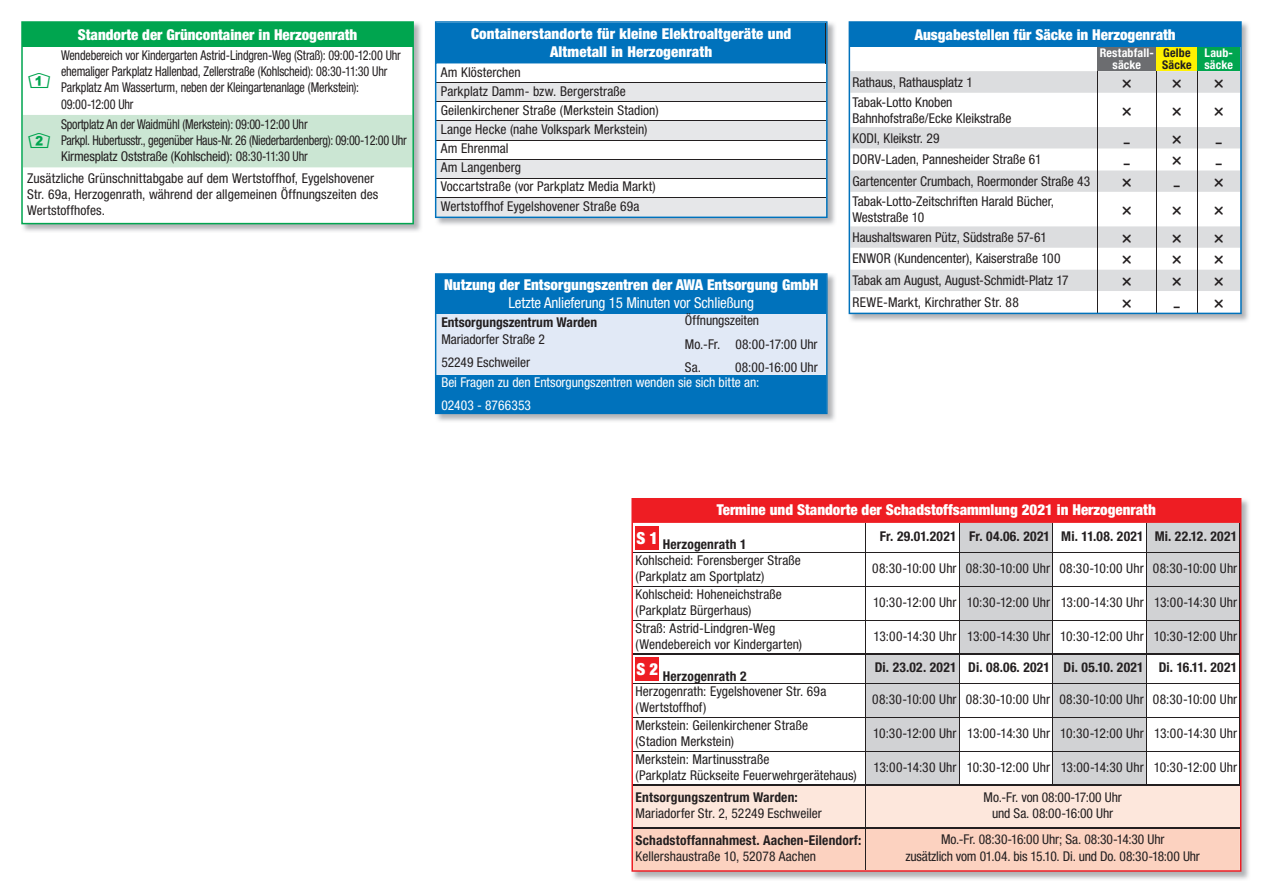
<style>
.page{position:relative;width:1263px;height:893px;background:#fff}
.page>*{position:absolute;margin:0;border:0;box-sizing:border-box;transform-origin:0 0}
.t1{font:900 condensed 15px/18px "Helvetica Neue LT Std";color:#fff;text-align:center}
.t2{font:condensed 15px "Helvetica Neue LT Std";letter-spacing:-.01em;color:#fff}
.t3{font:condensed 13.5px/16.2px "Helvetica Neue LT Std";color:#231f20}
.t4{font:condensed 13.5px/16.2px "Helvetica Neue LT Std";letter-spacing:-.02em;color:#231f20;scale:.9 1}
.t5{font:700 condensed 13.5px "Helvetica Neue LT Std";letter-spacing:.01em;color:#231f20}
.t6{font:condensed 13.5px/23.4px "Helvetica Neue LT Std";letter-spacing:-.01em;color:#fff}
.t7{font:700 condensed 12px/12px "Helvetica Neue LT Std";letter-spacing:.01em;color:#fff;text-align:center}
.t8{font:700 condensed 12px/12px "Helvetica Neue LT Std";letter-spacing:.015em;color:#231f20}
</style>
<div class="page">
<img style="left:435px;top:273px;width:400px;height:148px">
<svg style="left:435px;top:273px;width:392px;height:141px;background:#61a5d5"></svg>
<img style="left:848px;top:21px;width:401px;height:300px">
<svg style="left:849px;top:21px;width:393px;height:293px"></svg>
<img style="left:435px;top:21px;width:400px;height:204px">
<svg style="left:435px;top:21px;width:392px;height:197px"></svg>
<img style="left:633px;top:498px;width:616px;height:382px">
<svg style="left:631px;top:498px;width:610px;height:374px"></svg>
<img style="left:21px;top:22px;width:400px;height:210px">
<svg style="left:21px;top:21px;width:393px;height:203px"></svg>
<svg style="left:1123px;top:79px;width:8px;height:8px"></svg>
<svg style="left:1173px;top:79px;width:8px;height:8px"></svg>
<svg style="left:1215px;top:79px;width:8px;height:8px"></svg>
<svg style="left:1123px;top:107px;width:8px;height:8px"></svg>
<svg style="left:1173px;top:107px;width:8px;height:8px"></svg>
<svg style="left:1215px;top:107px;width:8px;height:8px"></svg>
<svg style="left:1124px;top:142px;width:6px;height:2px"></svg>
<svg style="left:1173px;top:135px;width:8px;height:8px"></svg>
<svg style="left:1216px;top:142px;width:6px;height:2px"></svg>
<svg style="left:1173px;top:157px;width:8px;height:8px"></svg>
<svg style="left:1123px;top:178px;width:8px;height:8px"></svg>
<svg style="left:1215px;top:178px;width:8px;height:8px"></svg>
<svg style="left:1123px;top:206px;width:8px;height:8px"></svg>
<svg style="left:1173px;top:206px;width:8px;height:8px"></svg>
<svg style="left:1215px;top:206px;width:8px;height:8px"></svg>
<svg style="left:1123px;top:234px;width:8px;height:8px"></svg>
<svg style="left:1173px;top:234px;width:8px;height:8px"></svg>
<svg style="left:1215px;top:234px;width:8px;height:8px"></svg>
<svg style="left:1123px;top:256px;width:8px;height:8px"></svg>
<svg style="left:1173px;top:256px;width:8px;height:8px"></svg>
<svg style="left:1215px;top:256px;width:8px;height:8px"></svg>
<svg style="left:1123px;top:278px;width:8px;height:8px"></svg>
<svg style="left:1173px;top:278px;width:8px;height:8px"></svg>
<svg style="left:1215px;top:278px;width:8px;height:8px"></svg>
<svg style="left:1123px;top:299px;width:8px;height:8px"></svg>
<svg style="left:1174px;top:306px;width:6px;height:2px"></svg>
<svg style="left:1215px;top:299px;width:8px;height:8px"></svg>
<svg style="left:29px;top:73px;width:21px;height:15px"></svg>
<div style="left:23px;top:115px;width:389px;height:52px;background:#cbe6d3"></div>
<p class="t1" style="left:78px;top:27px;width:281px">Standorte der Grüncontainer in Herzogenrath</p>
<p class="t4" style="left:61px;top:48px;width:379px">Wendebereich vor Kindergarten Astrid-Lindgren-Weg (Straß): 09:00-12:00 Uhr ehemaliger Parkplatz Hallenbad, Zellerstraße (Kohlscheid): 08:30-11:30 Uhr Parkplatz Am Wasserturm, neben der Kleingartenanlage (Merkstein):<br>09:00-12:00 Uhr</p>
<p class="t4" style="left:61px;top:117px;width:386px">Sportplatz An der Waidmühl (Merkstein): 09:00-12:00 Uhr<br>Parkpl. Hubertusstr., gegenüber Haus-Nr. 26 (Niederbardenberg): 09:00-12:00 Uhr<br>Kirmesplatz Oststraße (Kohlscheid): 08:30-11:30 Uhr</p>
<p class="t3" style="left:27px;top:171px;width:353px">Zusätzliche Grünschnittabgabe auf dem Wertstoffhof, Eygelshovener<br>Str. 69a, Herzogenrath, während der allgemeinen Öffnungszeiten des<br>Wertstoffhofes.</p>
<p class="t1" style="left:471px;top:27px;width:322px">Containerstandorte für kleine Elektroaltgeräte und<br>Altmetall in Herzogenrath</p>
<p class="t3" style="left:441px;top:64px;width:219px;line-height:19.2px">Am Klösterchen<br>Parkplatz Damm- bzw. Bergerstraße<br>Geilenkirchener Straße (Merkstein Stadion)<br>Lange Hecke (nahe Volkspark Merkstein)<br>Am Ehrenmal<br>Am Langenberg<br>Voccartstraße (vor Parkplatz Media Markt)<br>Wertstoffhof Eygelshovener Straße 69a</p>
<p class="t1" style="left:444px;top:277px;width:376px">Nutzung der Entsorgungszentren der AWA Entsorgung GmbH</p>
<p class="t2" style="left:508px;top:298px;width:247px">Letzte Anlieferung 15 Minuten vor Schließung</p>
<p class="t5" style="left:441px;top:318px;width:157px">Entsorgungszentrum Warden</p>
<p class="t3" style="left:685px;top:310px;width:134px;line-height:23.4px">Öffnungszeiten<br>Mo.-Fr. 08:00-17:00 Uhr<br>Sa.</p>
<p class="t3" style="left:441px;top:329px;width:105px;line-height:23.4px">Mariadorfer Straße 2<br>52249 Eschweiler</p>
<p class="t6" style="left:441px;top:372px;width:319px">Bei Fragen zu den Entsorgungszentren wenden sie sich bitte an:<br>02403 - 8766353</p>
<p class="t3" style="left:735px;top:361px;width:84px">08:00-16:00 Uhr</p>
<p class="t1" style="left:915px;top:27px;width:262px">Ausgabestellen für Säcke in Herzogenrath</p>
<p class="t7" style="left:1100px;top:48px;width:56px">Restabfall&shy;säcke</p>
<p class="t8" style="left:1162px;top:48px;width:31px">Gelbe<br>Säcke</p>
<p class="t7" style="left:1204px;top:48px;width:30px;text-align:left">Laub&shy;säcke</p>
<p class="t3" style="left:852px;top:73px;width:122px;line-height:19.8px">Rathaus, Rathausplatz 1<br>Tabak-Lotto Knoben</p>
<p class="t3" style="left:852px;top:109px;width:160px;line-height:19.8px">Bahnhofstraße/Ecke Kleikstraße<br>KODI, Kleikstr. 29</p>
<p class="t3" style="left:852px;top:150px;width:239px;line-height:21.6px">DORV-Laden, Pannesheider Straße 61<br>Gartencenter Crumbach, Roermonder Straße 43</p>
<p class="t3" style="left:852px;top:194px;width:203px">Tabak-Lotto-Zeitschriften Harald Bücher,<br>Weststraße 10</p>
<p class="t3" style="left:852px;top:228px;width:218px;line-height:21.6px">Haushaltswaren Pütz, Südstraße 57-61<br>ENWOR (Kundencenter), Kaiserstraße 100<br>Tabak am August, August-Schmidt-Platz 17<br>REWE-Markt, Kirchrather Str. 88</p>
<p class="t1" style="left:717px;top:502px;width:440px">Termine und Standorte der Schadstoffsammlung 2021 in Herzogenrath</p>
<p class="t5" style="left:636px;top:540px;width:112px"><sup>S</sup> <sup>1</sup> Herzogenrath 1</p>
<p class="t5" style="left:880px;top:532px;width:359px">Fr. 29.01.2021 Fr. 04.06. 2021 Mi. 11.08. 2021 Mi. 22.12. 2021</p>
<p class="t3" style="left:635px;top:553px;width:167px">Kohlscheid: Forensberger Straße (Parkplatz am Sportplatz)</p>
<p class="t3" style="left:872px;top:561px;width:366px">08:30-10:00 Uhr 08:30-10:00 Uhr 08:30-10:00 Uhr 08:30-10:00 Uhr</p>
<p class="t3" style="left:635px;top:587px;width:148px">Kohlscheid: Hoheneichstraße (Parkplatz Bürgerhaus)</p>
<p class="t3" style="left:873px;top:595px;width:366px">10:30-12:00 Uhr 10:30-12:00 Uhr 13:00-14:30 Uhr 13:00-14:30 Uhr</p>
<p class="t3" style="left:635px;top:621px;width:168px">Straß: Astrid-Lindgren-Weg (Wendebereich vor Kindergarten)</p>
<p class="t3" style="left:873px;top:629px;width:365px">13:00-14:30 Uhr 13:00-14:30 Uhr 10:30-12:00 Uhr 10:30-12:00 Uhr</p>
<p class="t5" style="left:636px;top:671px;width:112px"><sup>S</sup> <sup>2</sup> Herzogenrath 2</p>
<p class="t5" style="left:875px;top:663px;width:364px">Di. 23.02. 2021 Di. 08.06. 2021 Di. 05.10. 2021 Di. 16.11. 2021</p>
<p class="t3" style="left:635px;top:684px;width:192px">Herzogenrath: Eygelshovener Str. 69a (Wertstoffhof)</p>
<p class="t3" style="left:872px;top:692px;width:366px">08:30-10:00 Uhr 08:30-10:00 Uhr 08:30-10:00 Uhr 08:30-10:00 Uhr</p>
<p class="t3" style="left:635px;top:718px;width:174px">Merkstein: Geilenkirchener Straße (Stadion Merkstein)</p>
<p class="t3" style="left:873px;top:726px;width:366px">10:30-12:00 Uhr 13:00-14:30 Uhr 10:30-12:00 Uhr 13:00-14:30 Uhr</p>
<p class="t3" style="left:635px;top:752px;width:223px">Merkstein: Martinusstraße<br>(Parkplatz Rückseite Feuerwehrgerätehaus)</p>
<p class="t3" style="left:873px;top:760px;width:365px">13:00-14:30 Uhr 10:30-12:00 Uhr 13:00-14:30 Uhr 10:30-12:00 Uhr</p>
<p class="t5" style="left:635px;top:792px;width:164px">Entsorgungszentrum Warden:</p>
<p class="t3" style="left:635px;top:807px;width:188px">Mariadorfer Str. 2, 52249 Eschweiler</p>
<p class="t3" style="left:983px;top:790px;width:140px;text-align:center">Mo.-Fr. von 08:00-17:00 Uhr und Sa. 08:00-16:00 Uhr</p>
<p class="t5" style="left:635px;top:835px;width:227px">Schadstoffannahmest. Aachen-Eilendorf:</p>
<p class="t3" style="left:635px;top:849px;width:182px">Kellershaustraße 10, 52078 Aachen</p>
<p class="t3" style="left:905px;top:833px;width:296px;text-align:center">Mo.-Fr. 08:30-16:00 Uhr; Sa. 08:30-14:30 Uhr<br>zusätzlich vom 01.04. bis 15.10. Di. und Do. 08:30-18:00 Uhr</p>
</div>
